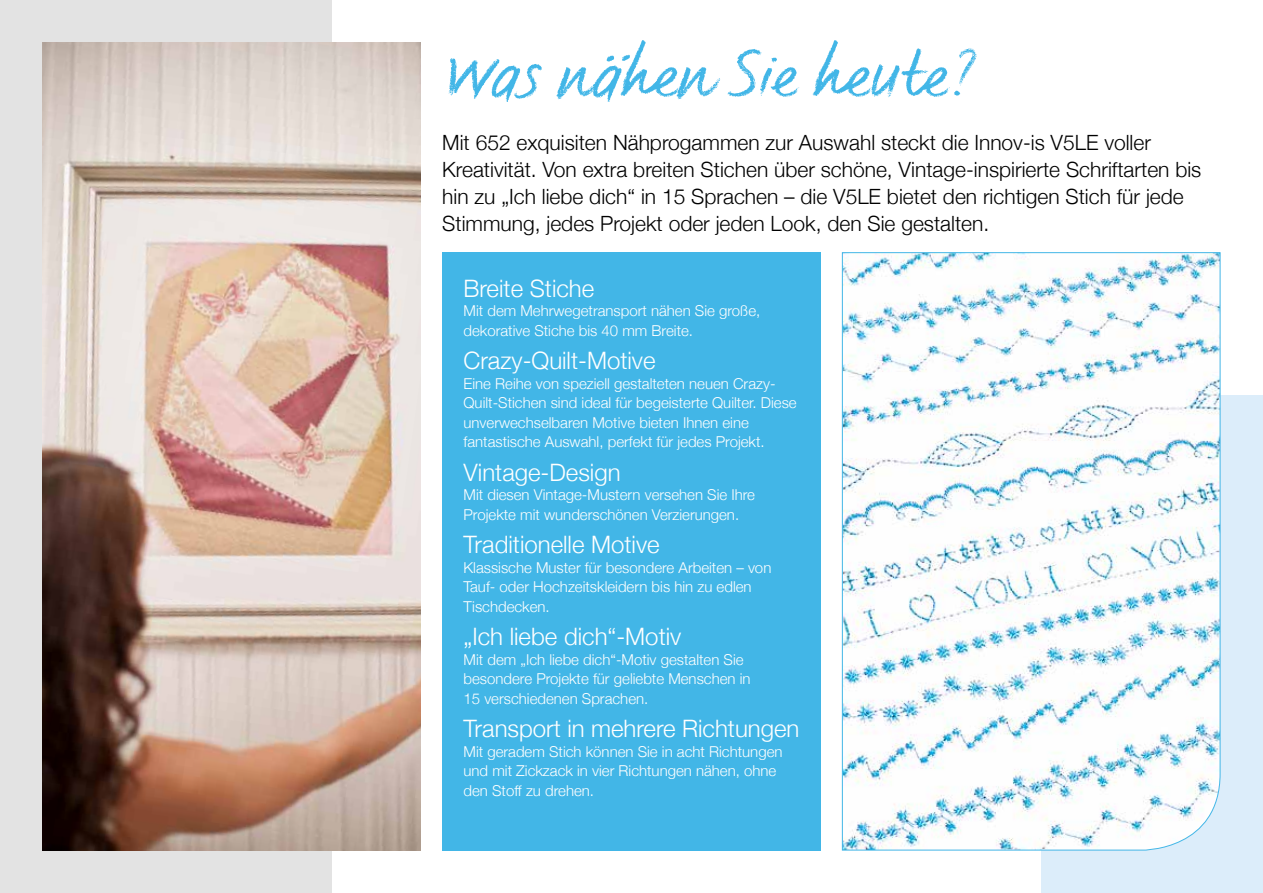
<style>
.page{position:relative;width:1263px;height:893px;background:#fff}
.page>*{position:absolute;margin:0;border:0;box-sizing:border-box;transform-origin:0 0}
.t1{font:66px "FS Sammy";color:#42b6e7}
.t2{font:300 24px "Helvetica Neue";color:#fff}
.t3{font:300 21px/27px "Helvetica Neue";color:#000}
.t4{font:300 15px/19.5px "Helvetica Neue";color:#fff}
</style>
<div class="page">
<div style="left:1042px;top:395px;width:221px;height:498px;background:#dcedfa"></div>
<div style="left:0;top:0;width:332px;height:893px;background:#e3e3e3"></div>
<svg style="left:842px;top:252px;width:379px;height:599px"></svg>
<img style="left:43px;top:43px;width:378px;height:807px">
<div style="left:442px;top:252px;width:379px;height:598px;background:#42b6e7"></div>
<h1 class="t1" style="left:442px;top:34px;width:528px">Was nähen Sie heute?</h1>
<p class="t3" style="left:442px;top:129px;width:761px">Mit 652 exquisiten Nähprogammen zur Auswahl steckt die Innov-is V5LE voller Kreativität. Von extra breiten Stichen über schöne, Vintage-inspirierte Schriftarten bis hin zu „Ich liebe dich“ in 15 Sprachen – die V5LE bietet den richtigen Stich für jede Stimmung, jedes Projekt oder jeden Look, den Sie gestalten.</p>
<h2 class="t2" style="left:463px;top:274px;width:132px">Breite Stiche</h2>
<p class="t4" style="left:463px;top:301px;width:298px">Mit dem Mehrwegetransport nähen Sie große, dekorative Stiche bis 40 mm Breite.</p>
<h2 class="t2" style="left:463px;top:346px;width:193px">Crazy-Quilt-Motive</h2>
<p class="t4" style="left:463px;top:373px;width:335px">Eine Reihe von speziell gestalteten neuen Crazy-Quilt-Stichen sind ideal für begeisterte Quilter. Diese unverwechselbaren Motive bieten Ihnen eine fantastische Auswahl, perfekt für jedes Projekt.</p>
<h2 class="t2" style="left:463px;top:457px;width:159px">Vintage-Design</h2>
<p class="t4" style="left:463px;top:485px;width:293px">Mit diesen Vintage-Mustern versehen Sie Ihre<br>Projekte mit wunderschönen Verzierungen.</p>
<h2 class="t2" style="left:463px;top:530px;width:198px">Traditionelle Motive</h2>
<p class="t4" style="left:463px;top:557px;width:309px">Klassische Muster für besondere Arbeiten – von<br>Tauf- oder Hochzeitskleidern bis hin zu edlen<br>Tischdecken.</p>
<h2 class="t2" style="left:463px;top:622px;width:219px">„Ich liebe dich“-Motiv</h2>
<p class="t4" style="left:463px;top:649px;width:289px">Mit dem „Ich liebe dich“-Motiv gestalten Sie besondere Projekte für geliebte Menschen in<br>15 verschiedenen Sprachen.</p>
<h2 class="t2" style="left:463px;top:714px;width:337px">Transport in mehrere Richtungen</h2>
<p class="t4" style="left:463px;top:741px;width:320px">Mit geradem Stich können Sie in acht Richtungen und mit Zickzack in vier Richtungen nähen, ohne den Stoff zu drehen.</p>
</div>
